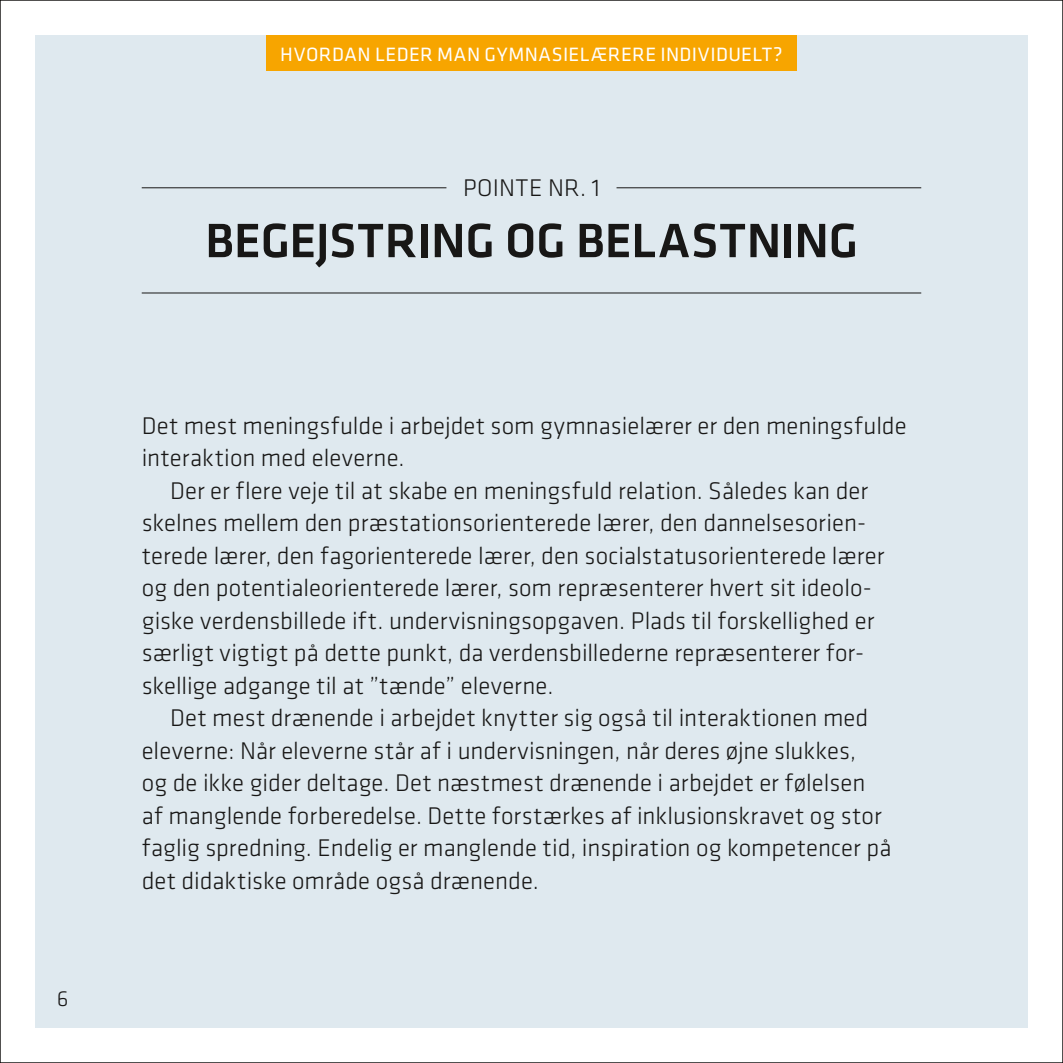
<style>
.page{position:relative;width:1063px;height:1063px;background:#fff}
.page>*{position:absolute;margin:0;border:0;box-sizing:border-box;transform-origin:0 0}
.t1{font:500 50px "Klavika";color:#181716}
.t2{font:300 25px "Klavika";color:#181716}
.t3{font:300 22.5px "Klavika";color:#181716}
.t4{font:20px "Klavika";letter-spacing:.02em;color:#fff}
</style>
<div class="page">
<div style="left:35px;top:35px;width:993px;height:993px;background:#dfe9ef"></div>
<hr style="left:142px;top:293px;width:779px;height:1px;background:#181716">
<hr style="left:142px;top:187px;width:304px;height:1px;background:#181716">
<hr style="left:617px;top:187px;width:304px;height:1px;background:#181716">
<div style="left:266px;top:35px;width:531px;height:36px;background:#f7a500"></div>
<p class="t3" style="left:57px;top:986px;width:13px">6</p>
<p class="t4" style="left:280px;top:43px;width:504px">HVORDAN LEDER MAN GYMNASIELÆRERE INDIVIDUELT?</p>
<p class="t2" style="left:463px;top:174px;width:138px">POINTE NR. 1</p>
<h1 class="t1" style="left:205px;top:213px;width:654px">BEGEJSTRING OG BELASTNING</h1>
<p class="t2" style="left:142px;top:412px;width:767px">Det mest meningsfulde i arbejdet som gymnasielærer er den meningsfulde</p>
<p class="t2" style="left:142px;top:444px;width:264px">interaktion med eleverne.</p>
<p class="t2" style="left:170px;top:477px;width:700px">Der er flere veje til at skabe en meningsfuld relation. Således kan der</p>
<p class="t2" style="left:142px;top:509px;width:726px">skelnes mellem den præstationsorienterede lærer, den dannelsesorien-</p>
<p class="t2" style="left:142px;top:542px;width:744px">terede lærer, den fagorienterede lærer, den socialstatusorienterede lærer</p>
<p class="t2" style="left:142px;top:574px;width:732px">og den potentialeorienterede lærer, som repræsenterer hvert sit ideolo-</p>
<p class="t2" style="left:142px;top:607px;width:734px">giske verdensbillede ift. undervisningsopgaven. Plads til forskellighed er</p>
<p class="t2" style="left:142px;top:639px;width:724px">særligt vigtigt på dette punkt, da verdensbillederne repræsenterer for-</p>
<p class="t2" style="left:142px;top:672px;width:413px">skellige adgange til at ”tænde” eleverne.</p>
<p class="t2" style="left:170px;top:704px;width:700px">Det mest drænende i arbejdet knytter sig også til interaktionen med</p>
<p class="t2" style="left:142px;top:737px;width:716px">eleverne: Når eleverne står af i undervisningen, når deres øjne slukkes,</p>
<p class="t2" style="left:142px;top:769px;width:725px">og de ikke gider deltage. Det næstmest drænende i arbejdet er følelsen</p>
<p class="t2" style="left:142px;top:802px;width:742px">af manglende forberedelse. Dette forstærkes af inklusionskravet og stor</p>
<p class="t2" style="left:142px;top:834px;width:751px">faglig spredning. Endelig er manglende tid, inspiration og kompetencer på</p>
<p class="t2" style="left:142px;top:867px;width:399px">det didaktiske område også drænende.</p>
</div>
